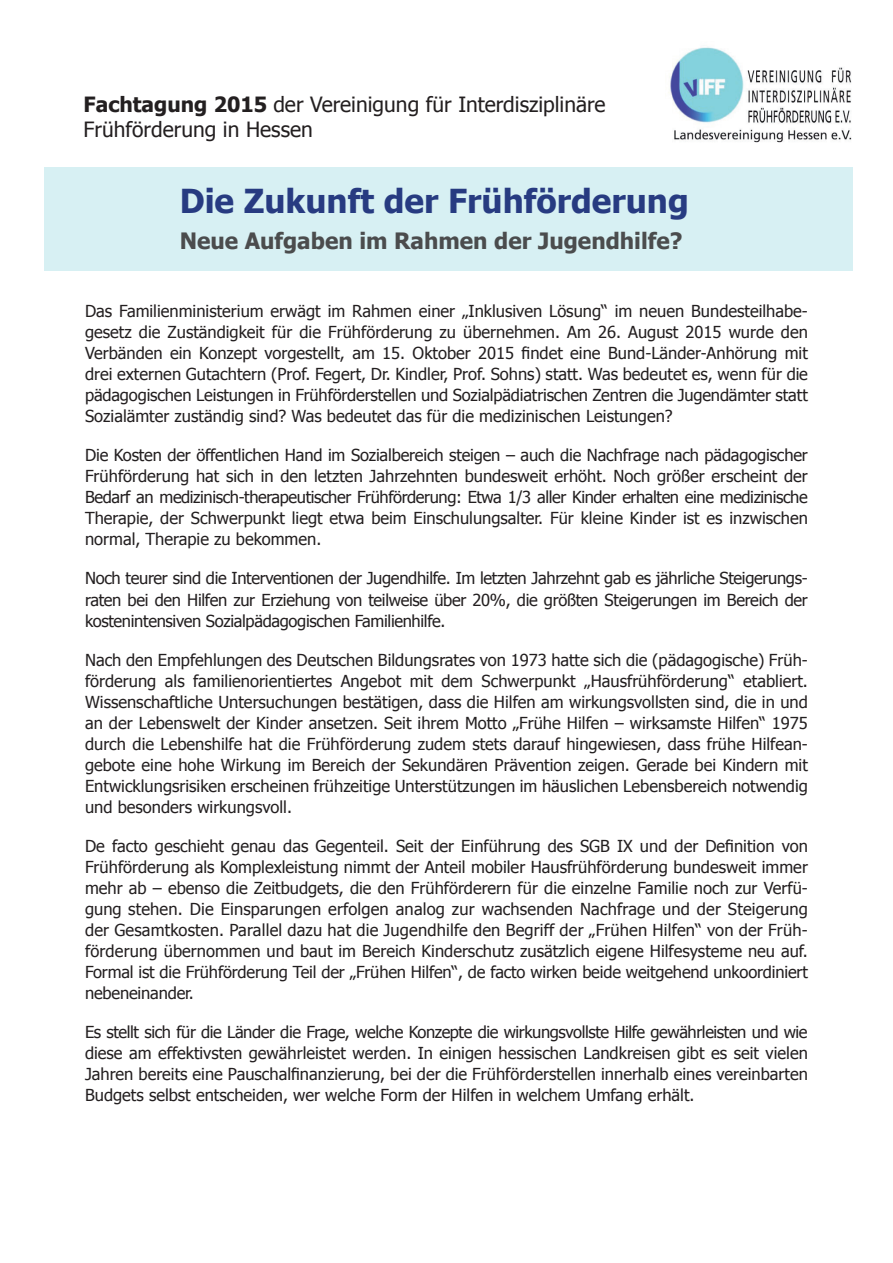
<style>
.page{position:relative;width:893px;height:1263px;background:#fff}
.page>*{position:absolute;margin:0;border:0;box-sizing:border-box;transform-origin:0 0}
.t1{font:700 33px "Tahoma";color:#273b81}
.t2{font:700 22.5px "Tahoma";color:#4b4c4d}
.t3{font:21px/25.2px "Tahoma";color:#231f20}
.t4{font:16.5px/21px "Tahoma";color:#231f20;text-align:justify}
.s1{font-weight:700}
</style>
<div class="page">
<img style="left:668px;top:47px;width:184px;height:96px">
<div style="left:44px;top:168px;width:809px;height:103px;background:#d7f0f3"></div>
<p class="t3" style="left:84px;top:91px;width:524px"><span class="s1">Fachtagung 2015</span> der Vereinigung für Interdisziplinäre<br>Frühförderung in Hessen</p>
<h1 class="t1" style="left:180px;top:178px;width:511px">Die Zukunft der Frühförderung</h1>
<h2 class="t2" style="left:180px;top:225px;width:504px">Neue Aufgaben im Rahmen der Jugendhilfe?</h2>
<p class="t4" style="left:85px;top:300px;width:724px">Das Familienministerium erwägt im Rahmen einer „Inklusiven Lösung“ im neuen Bundesteilhabe&shy;gesetz die Zuständigkeit für die Frühförderung zu übernehmen. Am 26. August 2015 wurde den Verbänden ein Konzept vorgestellt, am 15. Oktober 2015 findet eine Bund-Länder-Anhörung mit drei externen Gutachtern (Prof. Fegert, Dr. Kindler, Prof. Sohns) statt. Was bedeutet es, wenn für die pädagogischen Leistungen in Frühförderstellen und Sozialpädiatrischen Zentren die Jugendämter statt Sozialämter zuständig sind? Was bedeutet das für die medizinischen Leistungen?</p>
<p class="t4" style="left:85px;top:444px;width:724px">Die Kosten der öffentlichen Hand im Sozialbereich steigen – auch die Nachfrage nach pädagogischer Frühförderung hat sich in den letzten Jahrzehnten bundesweit erhöht. Noch größer erscheint der Bedarf an medizinisch-therapeutischer Frühförderung: Etwa 1/3 aller Kinder erhalten eine medizinische Therapie, der Schwerpunkt liegt etwa beim Einschulungsalter. Für kleine Kinder ist es inzwischen normal, Therapie zu bekommen.</p>
<p class="t4" style="left:85px;top:567px;width:724px">Noch teurer sind die Interventionen der Jugendhilfe. Im letzten Jahrzehnt gab es jährliche Steigerungs&shy;raten bei den Hilfen zur Erziehung von teilweise über 20%, die größten Steigerungen im Bereich der kostenintensiven Sozialpädagogischen Familienhilfe.</p>
<p class="t4" style="left:85px;top:648px;width:724px">Nach den Empfehlungen des Deutschen Bildungsrates von 1973 hatte sich die (pädagogische) Früh&shy;förderung als familienorientiertes Angebot mit dem Schwerpunkt „Hausfrühförderung“ etabliert.<br>Wissenschaftliche Untersuchungen bestätigen, dass die Hilfen am wirkungsvollsten sind, die in und an der Lebenswelt der Kinder ansetzen. Seit ihrem Motto „Frühe Hilfen – wirksamste Hilfen“ 1975 durch die Lebenshilfe hat die Frühförderung zudem stets darauf hingewiesen, dass frühe Hilfean&shy;gebote eine hohe Wirkung im Bereich der Sekundären Prävention zeigen. Gerade bei Kindern mit Entwicklungsrisiken erscheinen frühzeitige Unterstützungen im häuslichen Lebensbereich notwendig und besonders wirkungsvoll.</p>
<p class="t4" style="left:85px;top:834px;width:724px">De facto geschieht genau das Gegenteil. Seit der Einführung des SGB IX und der Definition von Frühförderung als Komplexleistung nimmt der Anteil mobiler Hausfrühförderung bundesweit immer mehr ab – ebenso die Zeitbudgets, die den Frühförderern für die einzelne Familie noch zur Verfü&shy;gung stehen. Die Einsparungen erfolgen analog zur wachsenden Nachfrage und der Steigerung der Gesamtkosten. Parallel dazu hat die Jugendhilfe den Begriff der „Frühen Hilfen“ von der Früh&shy;förderung übernommen und baut im Bereich Kinderschutz zusätzlich eigene Hilfesysteme neu auf.<br>Formal ist die Frühförderung Teil der „Frühen Hilfen“, de facto wirken beide weitgehend unkoordiniert nebeneinander.</p>
<p class="t4" style="left:85px;top:1020px;width:724px">Es stellt sich für die Länder die Frage, welche Konzepte die wirkungsvollste Hilfe gewährleisten und wie diese am effektivsten gewährleistet werden. In einigen hessischen Landkreisen gibt es seit vielen Jahren bereits eine Pauschalfinanzierung, bei der die Frühförderstellen innerhalb eines vereinbarten Budgets selbst entscheiden, wer welche Form der Hilfen in welchem Umfang erhält.</p>
</div>
